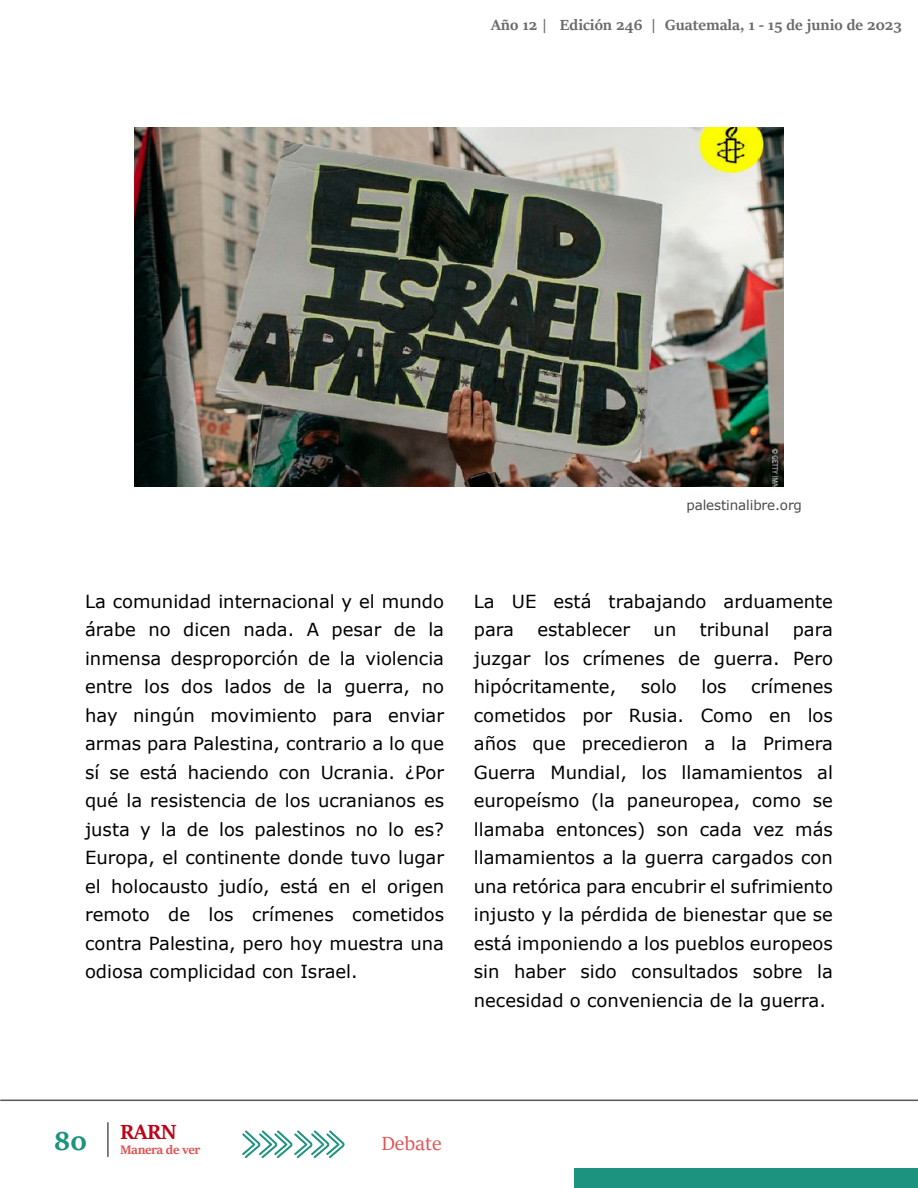
<style>
.page{position:relative;width:918px;height:1188px;background:#fff}
.page>*{position:absolute;margin:0;border:0;box-sizing:border-box;transform-origin:0 0}
.t1{font:700 28.5px "Sitka Heading";color:#1b937e}
.t2{font:700 22.5px "Sitka Heading";color:#bd0518}
.t3{font:21px "Sitka Heading";color:#de5454}
.t4{font:18px/28.5px "Verdana";color:#000;text-align:justify}
.t5{font:700 16.5px "Sitka Display";color:#696a6b}
.t6{font:13.5px "Verdana";letter-spacing:-.01em;color:#4b4b4d}
.t7{font:700 13.5px "Sitka Heading";letter-spacing:-.03em;color:#de5454}
</style>
<div class="page">
<div style="left:574px;top:1168px;width:344px;height:20px;background:#1b937e"></div>
<svg style="left:242px;top:1130px;width:103px;height:28px"></svg>
<hr style="left:1px;top:1100px;width:917px;height:1px;background:#58585a">
<hr style="left:107px;top:1123px;width:2px;height:34px;background:#58585a">
<img style="left:135px;top:128px;width:648px;height:359px">
<p class="t5" style="left:491px;top:13px;width:412px">Año 12 | Edición 246 | Guatemala, 1 - 15 de junio de 2023</p>
<p class="t6" style="left:686px;top:496px;width:117px">palestinalibre.org</p>
<p class="t4" style="left:85px;top:587px;width:361px">La comunidad internacional y el mundo árabe no dicen nada. A pesar de la inmensa desproporción de la violencia entre los dos lados de la guerra, no hay ningún movimiento para enviar armas para Palestina, contrario a lo que sí se está haciendo con Ucrania. ¿Por qué la resistencia de los ucranianos es justa y la de los palestinos no lo es?<br>Europa, el continente donde tuvo lugar el holocausto judío, está en el origen remoto de los crímenes cometidos contra Palestina, pero hoy muestra una odiosa complicidad con Israel.</p>
<p class="t4" style="left:474px;top:587px;width:361px">La UE está trabajando arduamente para</p>
<p class="t4" style="left:538px;top:615px;width:94px">establecer</p>
<p class="t4" style="left:654px;top:615px;width:24px">un</p>
<p class="t4" style="left:700px;top:615px;width:71px">tribunal</p>
<p class="t4" style="left:474px;top:615px;width:361px;text-indent:319px">para juzgar los crímenes de guerra. Pero hipócritamente,</p>
<p class="t4" style="left:474px;top:672px;width:361px;text-indent:277px">crímenes cometidos por Rusia. Como en los años que precedieron a la Primera Guerra Mundial, los llamamientos al europeísmo (la paneuropea, como se llamaba entonces) son cada vez más llamamientos a la guerra cargados con una retórica para encubrir el sufrimiento injusto y la pérdida de bienestar que se está imponiendo a los pueblos europeos sin haber sido consultados sobre la necesidad o conveniencia de la guerra.</p>
<p class="t4" style="left:641px;top:672px;width:38px">solo</p>
<p class="t4" style="left:701px;top:672px;width:27px">los</p>
<p class="t2" style="left:120px;top:1115px;width:58px">RARN</p>
<h1 class="t1" style="left:54px;top:1120px;width:35px">80</h1>
<p class="t3" style="left:381px;top:1128px;width:62px">Debate</p>
<p class="t7" style="left:120px;top:1139px;width:82px">Manera de ver</p>
</div>
